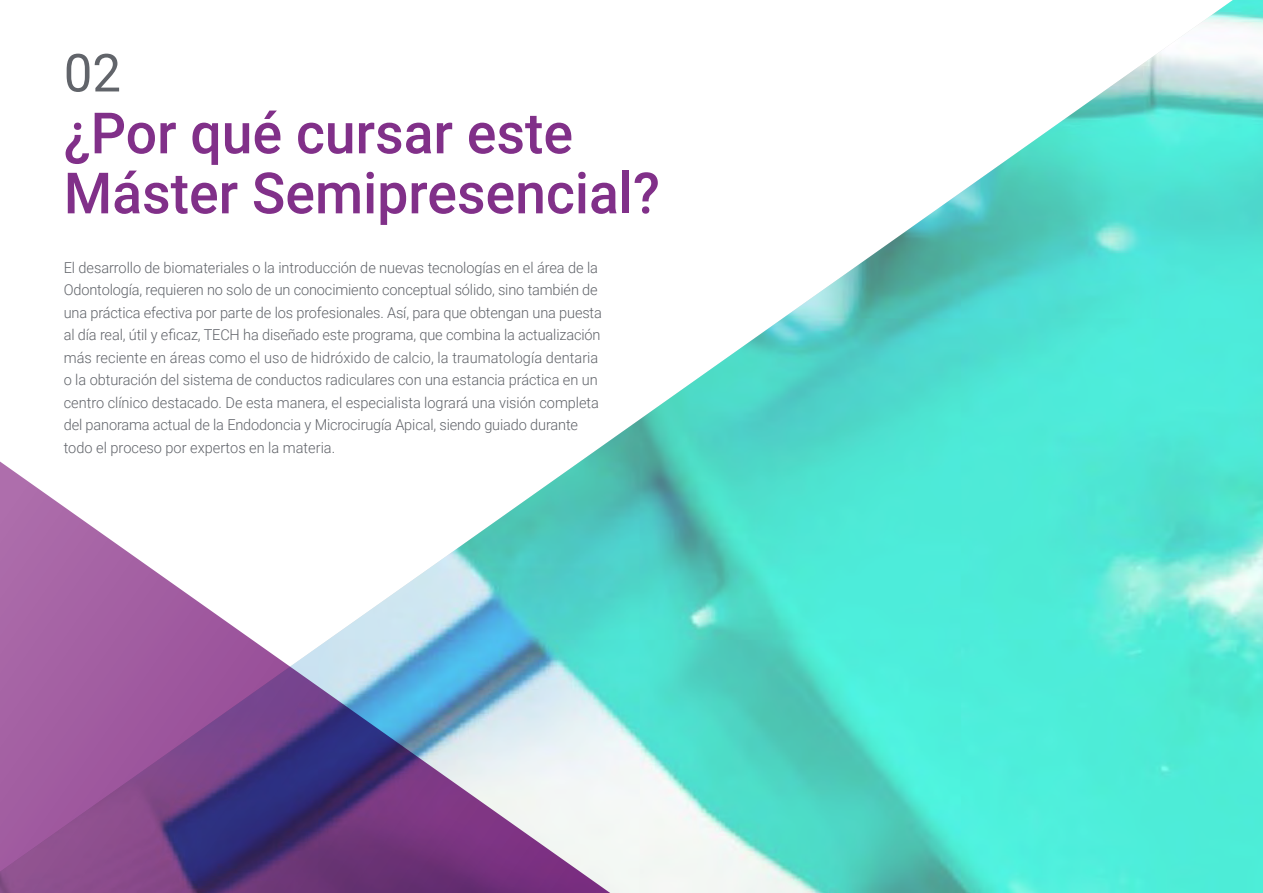
<style>
.page{position:relative;width:1263px;height:893px;background:#fff}
.page>*{position:absolute;margin:0;border:0;box-sizing:border-box;transform-origin:0 0}
.t1{font:500 57px/60px "Roboto";color:#813089}
.t2{font:52.5px "Roboto";color:#61646a}
.t3{font:300 15px/22.5px "Roboto";letter-spacing:-.01em;color:#61646a}
</style>
<div class="page">
<img style="left:602px;top:0;width:661px;height:893px">
<svg style="left:0;top:446px;width:640px;height:447px"></svg>
<h2 class="t2" style="left:64px;top:36px;width:59px">02</h2>
<h1 class="t1" style="left:64px;top:101px;width:597px">¿Por qué cursar este<br>Máster Semipresencial?</h1>
<p class="t3" style="left:64px;top:255px;width:540px">El desarrollo de biomateriales o la introducción de nuevas tecnologías en el área de la Odontología, requieren no solo de un conocimiento conceptual sólido, sino también de una práctica efectiva por parte de los profesionales. Así, para que obtengan una puesta al día real, útil y eficaz, TECH ha diseñado este programa, que combina la actualización más reciente en áreas como el uso de hidróxido de calcio, la traumatología dentaria o la obturación del sistema de conductos radiculares con una estancia práctica en un centro clínico destacado. De esta manera, el especialista logrará una visión completa del panorama actual de la Endodoncia y Microcirugía Apical, siendo guiado durante todo el proceso por expertos en la materia.</p>
</div>
